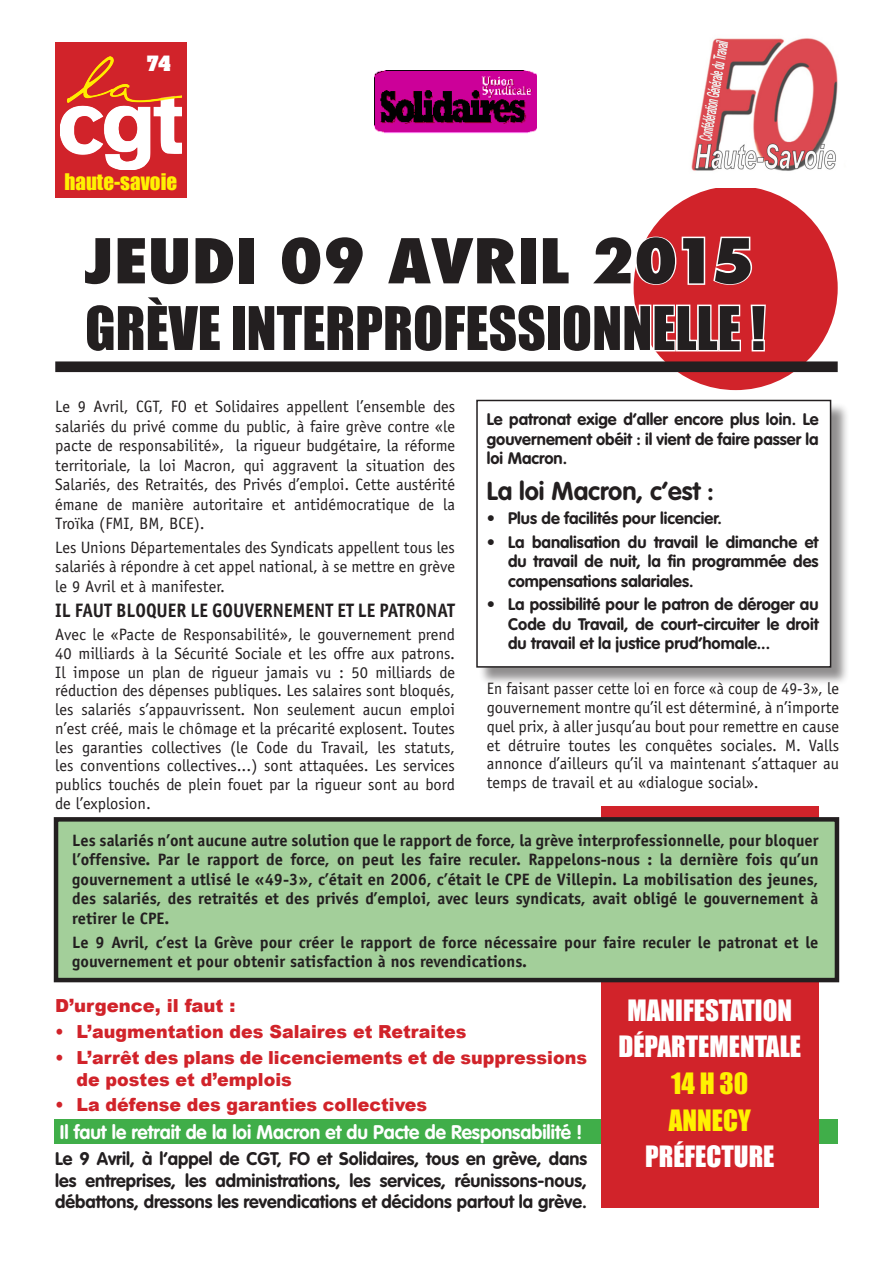
<style>
.page{position:relative;width:893px;height:1263px;background:#fff}
.page>*{position:absolute;margin:0;border:0;box-sizing:border-box;transform-origin:0 0}
.t1{font:800 condensed 60px "Futura";color:#231f20;scale:1.2 1}
.t2{font:55.5px "Impact";color:#231f20}
.t3{font:27px "Impact";color:#fff}
.t4{font:27px "Impact";color:#fff101}
.t5{font:700 25.5px "VAG Rounded";color:#231f20}
.t6{font:21px "Impact";color:#fff101}
.t7{font:700 19.5px "VAG Rounded";color:#fff}
.t8{font:700 19.5px "Officina Sans";color:#231f20;scale:.92 1}
.t9{font:700 18px/21.6px "VAG Rounded";color:#231f20;text-align:justify}
.t10{font:900 18px/21.6px "Arial";color:#d1232a}
.t11{font:700 18px "Aachen";color:#fff}
.t12{font:16.5px/18.8px "Officina Sans";color:#231f20;text-align:justify}
.t13{font:700 16.5px/19.5px "Officina Sans";color:#231f20;text-align:justify}
.t14{font:700 16.5px/19.5px "VAG Rounded";color:#231f20;text-align:justify}
.t15{font:16.5px/18.8px "Officina Sans";color:#231f20;text-align:justify;scale:.95 1}
</style>
<div class="page">
<div style="left:55px;top:1120px;width:783px;height:24px;background:#40ae49"></div>
<div style="left:601px;top:806px;width:218px;height:402px;background:#d1232a"></div>
<div style="left:56px;top:819px;width:781px;height:161px;background:#a3cf9a"></div>
<div style="left:54px;top:817px;width:785px;height:165px;border:4px solid #231f20"></div>
<div style="left:478px;top:402px;width:372px;height:284px;background:#231f20;opacity:.5"></div>
<div style="left:477px;top:400px;width:354px;height:267px;background:#fff"></div>
<div style="left:476px;top:400px;width:355px;height:268px;border:2px solid #231f20"></div>
<div style="left:634px;top:186px;width:204px;height:204px;background:#d1232a;border-radius:50%"></div>
<img style="left:691px;top:38px;width:147px;height:150px">
<img style="left:374px;top:71px;width:162px;height:63px">
<div style="left:55px;top:43px;width:131px;height:155px;background:#d1232a"></div>
<img style="left:61px;top:56px;width:120px;height:113px">
<svg style="left:84px;top:372px;width:139px;height:1px"></svg>
<svg style="left:633px;top:192px;width:133px;height:162px"></svg>
<div style="left:56px;top:362px;width:781px;height:9px;background:#231f20"></div>
<div style="left:55px;top:361px;width:783px;height:11px;border:2px solid #231f20"></div>
<p class="t11" style="left:147px;top:50px;width:26px">74</p>
<p class="t6" style="left:64px;top:166px;width:114px">haute-savoie</p>
<p class="t1" style="left:85px;top:220px;width:559px">JEUDI 09 AVRIL 2015</p>
<p class="t2" style="left:85px;top:285px;width:682px">GRÈVE INTERPROFESSIONNELLE !</p>
<p class="t12" style="left:55px;top:397px;width:401px;line-height:19.5px">Le 9 Avril, CGT, FO et Solidaires appellent l’ensemble des salariés du privé comme du public, à faire grève contre «le pacte de responsabilité», la rigueur budgétaire, la réforme territoriale, la loi Macron, qui aggravent la situation des Salariés, des Retraités, des Privés d’emploi. Cette austérité émane de manière autoritaire et antidémocratique de la Troïka (FMI, BM, BCE).</p>
<p class="t12" style="left:55px;top:538px;width:401px;line-height:19.5px">Les Unions Départementales des Syndicats appellent tous les salariés à répondre à cet appel national, à se mettre en grève le 9 Avril et à manifester.</p>
<p class="t8" style="left:55px;top:598px;width:436px">IL FAUT BLOQUER LE GOUVERNEMENT ET LE PATRONAT</p>
<p class="t12" style="left:55px;top:625px;width:401px">Avec le «Pacte de Responsabilité», le gouvernement prend 40 milliards à la Sécurité Sociale et les offre aux patrons.<br>Il impose un plan de rigueur jamais vu : 50 milliards de réduction des dépenses publiques. Les salaires sont bloqués, les salariés s’appauvrissent. Non seulement aucun emploi n’est créé, mais le chômage et la précarité explosent. Toutes les garanties collectives (le Code du Travail, les statuts, les conventions collectives...) sont attaquées. Les services publics touchés de plein fouet par la rigueur sont au bord de l’explosion.</p>
<p class="t14" style="left:487px;top:410px;width:333px">Le patronat exige d’aller encore plus loin. Le gouvernement obéit : il vient de faire passer la loi Macron.</p>
<p class="t5" style="left:487px;top:476px;width:229px">La loi Macron, c’est :</p>
<p class="t14" style="left:487px;top:508px;width:237px">• Plus de facilités pour licencier.</p>
<p class="t14" style="left:508px;top:532px;width:312px;text-indent:-21px">• La banalisation du travail le dimanche et du travail de nuit, la fin programmée des compensations salariales.</p>
<p class="t14" style="left:508px;top:595px;width:312px;text-indent:-21px">• La possibilité pour le patron de déroger au Code du Travail, de court-circuiter le droit du travail et la justice prud’homale...</p>
<p class="t15" style="left:487px;top:679px;width:372px">En faisant passer cette loi en force «à coup de 49-3», le gouvernement montre qu’il est déterminé, à n’importe quel prix, à aller jusqu’au bout pour remettre en cause et détruire toutes les conquêtes sociales. M. Valls annonce d’ailleurs qu’il va maintenant s’attaquer au temps de travail et au «dialogue social».</p>
<p class="t13" style="left:72px;top:830px;width:748px">Les salariés n’ont aucune autre solution que le rapport de force, la grève interprofessionnelle, pour bloquer l’offensive. Par le rapport de force, on peut les faire reculer. Rappelons-nous : la dernière fois qu’un gouvernement a utlisé le «49-3», c’était en 2006, c’était le CPE de Villepin. La mobilisation des jeunes, des salariés, des retraités et des privés d’emploi, avec leurs syndicats, avait obligé le gouvernement à retirer le CPE.</p>
<p class="t13" style="left:72px;top:932px;width:748px">Le 9 Avril, c’est la Grève pour créer le rapport de force nécessaire pour faire reculer le patronat et le gouvernement et pour obtenir satisfaction à nos revendications.</p>
<p class="t10" style="left:55px;top:994px;width:182px">D’urgence, il faut :</p>
<p class="t10" style="left:55px;top:1020px;width:413px">• L’augmentation des Salaires et Retraites</p>
<p class="t10" style="left:77px;top:1046px;width:512px;text-indent:-21px">• L’arrêt des plans de licenciements et de suppressions de postes et d’emplois</p>
<p class="t10" style="left:55px;top:1094px;width:373px">• La défense des garanties collectives</p>
<p class="t7" style="left:60px;top:1121px;width:524px">Il faut le retrait de la loi Macron et du Pacte de Responsabilité !</p>
<p class="t9" style="left:55px;top:1148px;width:533px">Le 9 Avril, à l’appel de CGT, FO et Solidaires, tous en grève, dans les entreprises, les administrations, les services, réunissons-nous, débattons, dressons les revendications et décidons partout la grève.</p>
<p class="t3" style="left:627px;top:989px;width:166px">MANIFESTATION</p>
<p class="t3" style="left:618px;top:1026px;width:184px">DÉPARTEMENTALE</p>
<p class="t4" style="left:671px;top:1062px;width:79px">14 H 30</p>
<p class="t4" style="left:669px;top:1099px;width:83px">ANNECY</p>
<p class="t3" style="left:645px;top:1136px;width:131px">PRÉFECTURE</p>
</div>
